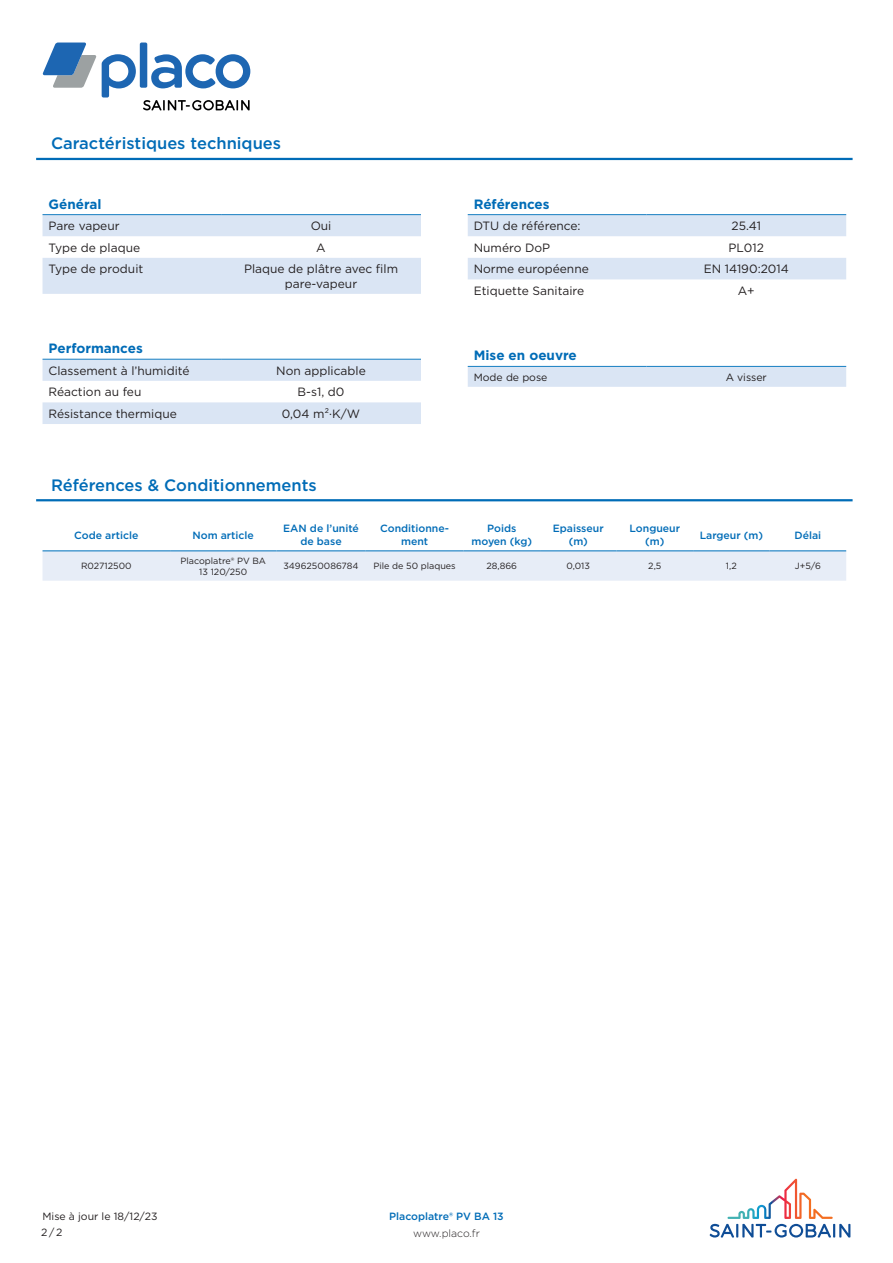
<style>
.page{position:relative;width:893px;height:1263px;background:#fff}
.page>*{position:absolute;margin:0;border:0;box-sizing:border-box;transform-origin:0 0}
.t1{font:500 16.5px "Gotham";color:#006cb7}
.attribute_group{font:700 13.5px "Gotham";color:#006cb7}
.column_1{font:12px "Gotham";color:#231f20}
.column_2{font:12px/14.4px "Gotham";color:#231f20;text-align:center}
.column_header_1_colu{font:500 10.5px/12.6px "Gotham";color:#006cb7;text-align:center}
.column_1-2{font:10.5px/16.6px "Gotham";color:#231f20}
.Product_Name_Master{font:500 10.5px "Gotham";color:#006cb7}
.t2{font:300 10.5px "Gotham";color:#231f20}
.column_2-2{font:10.5px "Gotham";color:#231f20}
.column_2-3{font:9px/10.8px "Gotham";color:#231f20;text-align:center}
.column_4{font:9px "Gotham";color:#231f20}
.column_3{font:9px "Gotham";color:#231f20}
.column_1-3{font:9px "Gotham";color:#231f20}
.column_5{font:9px "Gotham";color:#231f20}
.column_6{font:9px "Gotham";color:#231f20}
.column_9{font:9px "Gotham";color:#231f20}
.column_7{font:9px "Gotham";color:#231f20}
.column_8{font:9px "Gotham";color:#231f20}
</style>
<div class="page">
<svg style="left:143px;top:100px;width:107px;height:10px"></svg>
<div style="left:140px;top:43px;width:7px;height:45px;background:#1d66b2;border-radius:2px"></div>
<svg style="left:42px;top:43px;width:94px;height:55px"></svg>
<svg style="left:151px;top:54px;width:99px;height:34px"></svg>
<svg style="left:710px;top:1179px;width:140px;height:58px"></svg>
<hr style="left:36px;top:158px;width:817px;height:2px;background:#006cb7">
<svg style="left:43px;top:215px;width:378px;height:79px"></svg>
<hr style="left:43px;top:214px;width:178px;height:1px;background:#167ec2">
<hr style="left:221px;top:214px;width:200px;height:1px;background:#167ec2">
<svg style="left:43px;top:360px;width:378px;height:64px"></svg>
<hr style="left:43px;top:359px;width:178px;height:1px;background:#167ec2">
<hr style="left:221px;top:359px;width:200px;height:1px;background:#167ec2">
<svg style="left:468px;top:215px;width:378px;height:64px"></svg>
<hr style="left:468px;top:214px;width:178px;height:1px;background:#167ec2">
<hr style="left:646px;top:214px;width:200px;height:1px;background:#167ec2">
<div style="left:468px;top:367px;width:378px;height:20px;background:#dae5f4"></div>
<hr style="left:468px;top:366px;width:178px;height:1px;background:#167ec2">
<hr style="left:646px;top:366px;width:200px;height:1px;background:#167ec2">
<hr style="left:36px;top:499px;width:817px;height:2px;background:#006cb7">
<div style="left:43px;top:551px;width:803px;height:30px;background:#e7edf7"></div>
<hr style="left:43px;top:550px;width:127px;height:1px;background:#167ec2">
<hr style="left:170px;top:550px;width:106px;height:1px;background:#167ec2">
<hr style="left:276px;top:550px;width:90px;height:1px;background:#167ec2">
<hr style="left:366px;top:550px;width:97px;height:1px;background:#167ec2">
<hr style="left:463px;top:550px;width:77px;height:1px;background:#167ec2">
<hr style="left:540px;top:550px;width:77px;height:1px;background:#167ec2">
<hr style="left:617px;top:550px;width:76px;height:1px;background:#167ec2">
<hr style="left:693px;top:550px;width:77px;height:1px;background:#167ec2">
<hr style="left:770px;top:550px;width:76px;height:1px;background:#167ec2">
<p class="t1" style="left:51px;top:133px;width:232px">Caractéristiques techniques</p>
<p class="attribute_group" style="left:49px;top:195px;width:54px">Général</p>
<p class="column_1" style="left:49px;top:218px;width:73px">Pare vapeur</p>
<p class="column_2" style="left:311px;top:219px;width:22px">Oui</p>
<p class="column_1" style="left:49px;top:240px;width:93px">Type de plaque</p>
<p class="column_2" style="left:316px;top:240px;width:11px">A</p>
<p class="column_1" style="left:49px;top:261px;width:96px">Type de produit</p>
<p class="column_2" style="left:244px;top:262px;width:156px">Plaque de plâtre avec film pare-vapeur</p>
<p class="attribute_group" style="left:49px;top:339px;width:96px">Performances</p>
<p class="column_1" style="left:49px;top:363px;width:143px">Classement à l’humidité</p>
<p class="column_2" style="left:276px;top:363px;width:91px">Non applicable</p>
<p class="column_1" style="left:49px;top:384px;width:94px">Réaction au feu</p>
<p class="column_2" style="left:298px;top:385px;width:48px">B-s1, d0</p>
<p class="column_1" style="left:49px;top:406px;width:130px">Résistance thermique</p>
<p class="column_2" style="left:282px;top:406px;width:80px">0,04 m²·K/W</p>
<p class="t1" style="left:51px;top:474px;width:267px">Références &amp; Conditionnements</p>
<p class="attribute_group" style="left:474px;top:195px;width:77px">Références</p>
<p class="column_1" style="left:474px;top:218px;width:108px">DTU de référence:</p>
<p class="column_2" style="left:731px;top:219px;width:31px">25.41</p>
<p class="column_1" style="left:474px;top:240px;width:78px">Numéro DoP</p>
<p class="column_2" style="left:729px;top:240px;width:37px">PL012</p>
<p class="column_1" style="left:474px;top:261px;width:117px">Norme européenne</p>
<p class="column_2" style="left:704px;top:262px;width:86px">EN 14190:2014</p>
<p class="column_1" style="left:474px;top:283px;width:112px">Etiquette Sanitaire</p>
<p class="column_2" style="left:738px;top:283px;width:18px">A+</p>
<p class="attribute_group" style="left:474px;top:347px;width:105px">Mise en oeuvre</p>
<p class="column_1-2" style="left:474px;top:368px;width:75px">Mode de pose</p>
<p class="column_2-2" style="left:726px;top:370px;width:43px">A visser</p>
<p class="column_header_1_colu" style="left:74px;top:528px;width:66px">Code article</p>
<p class="column_header_1_colu" style="left:192px;top:528px;width:63px">Nom article</p>
<p class="column_header_1_colu" style="left:283px;top:522px;width:77px">EAN de l’unité de base</p>
<p class="column_header_1_colu" style="left:380px;top:522px;width:70px">Conditionne&shy;ment</p>
<p class="column_header_1_colu" style="left:471px;top:522px;width:62px">Poids moyen (kg)</p>
<p class="column_header_1_colu" style="left:553px;top:522px;width:52px">Epaisseur (m)</p>
<p class="column_header_1_colu" style="left:630px;top:522px;width:52px">Longueur (m)</p>
<p class="column_header_1_colu" style="left:700px;top:528px;width:65px">Largeur (m)</p>
<p class="column_header_1_colu" style="left:795px;top:528px;width:28px">Délai</p>
<p class="column_1-3" style="left:81px;top:560px;width:52px">R02712500</p>
<p class="column_2-3" style="left:180px;top:555px;width:87px">Placoplatre® PV BA<br>13 120/250</p>
<p class="column_3" style="left:283px;top:560px;width:77px">3496250086784</p>
<p class="column_4" style="left:373px;top:560px;width:84px">Pile de 50 plaques</p>
<p class="column_5" style="left:486px;top:560px;width:32px">28,866</p>
<p class="column_6" style="left:567px;top:560px;width:25px">0,013</p>
<p class="column_7" style="left:648px;top:560px;width:15px">2,5</p>
<p class="column_8" style="left:726px;top:560px;width:12px">1,2</p>
<p class="column_9" style="left:795px;top:560px;width:28px">J+5/6</p>
<p class="column_1-2" style="left:41px;top:1207px;width:118px">Mise à jour le 18/12/23<br>2/2</p>
<p class="Product_Name_Master" style="left:389px;top:1209px;width:116px">Placoplatre® PV BA 13</p>
<p class="t2" style="left:413px;top:1227px;width:68px">www.placo.fr</p>
</div>
